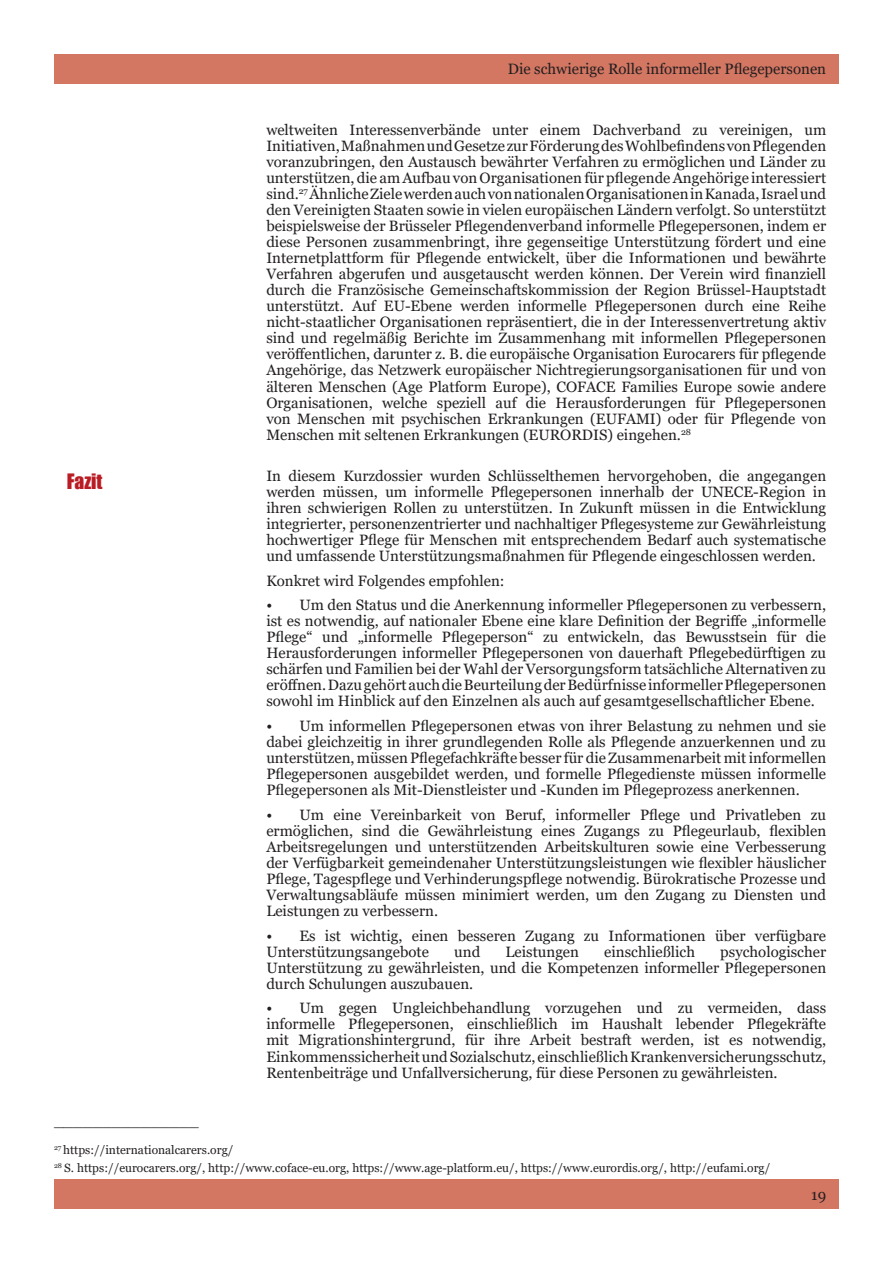
<style>
.page{position:relative;width:893px;height:1263px;background:#fff}
.page>*{position:absolute;margin:0;border:0;box-sizing:border-box;transform-origin:0 0}
.Red_title{font:19.5px "Impact";color:#ba1c24}
.Georgia_10_regular{font:15px/16px "Georgia";color:#231f20;text-align:justify}
.Georgia_10_regular-2{font:12px "Georgia";color:#231f20}
</style>
<div class="page">
<div style="left:54px;top:54px;width:785px;height:29px;background:#d37662"></div>
<div style="left:54px;top:1180px;width:785px;height:29px;background:#d37662"></div>
<p class="Georgia_10_regular" style="left:508px;top:61px;width:320px">Die schwierige Rolle informeller Pflegepersonen</p>
<p class="Georgia_10_regular" style="left:266px;top:122px;width:561px">weltweiten Interessenverbände unter einem Dachverband zu vereinigen, um Initiativen, Maßnahmen und Gesetze zur Förderung des Wohlbefindens von Pflegenden voranzubringen, den Austausch bewährter Verfahren zu ermöglichen und Länder zu unterstützen, die am Aufbau von Organisationen für pflegende Angehörige interessiert sind.<sup>27</sup> Ähnliche Ziele werden auch von nationalen Organisationen in Kanada, Israel und den Vereinigten Staaten sowie in vielen europäischen Ländern verfolgt. So unterstützt beispielsweise der Brüsseler Pflegendenverband informelle Pflegepersonen, indem er diese Personen zusammenbringt, ihre gegenseitige Unterstützung fördert und eine Internetplattform für Pflegende entwickelt, über die Informationen und bewährte Verfahren abgerufen und ausgetauscht werden können. Der Verein wird finanziell durch die Französische Gemeinschaftskommission der Region Brüssel-Hauptstadt unterstützt. Auf EU-Ebene werden informelle Pflegepersonen durch eine Reihe nicht-staatlicher Organisationen repräsentiert, die in der Interessenvertretung aktiv sind und regelmäßig Berichte im Zusammenhang mit informellen Pflegepersonen veröffentlichen, darunter z. B. die europäische Organisation Eurocarers für pflegende Angehörige, das Netzwerk europäischer Nichtregierungsorganisationen für und von älteren Menschen (Age Platform Europe), COFACE Families Europe sowie andere Organisationen, welche speziell auf die Herausforderungen für Pflegepersonen von Menschen mit psychischen Erkrankungen (EUFAMI) oder für Pflegende von Menschen mit seltenen Erkrankungen (EURORDIS) eingehen.<sup>28</sup></p>
<p class="Red_title" style="left:67px;top:466px;width:37px">Fazit</p>
<p class="Georgia_10_regular" style="left:266px;top:468px;width:561px">In diesem Kurzdossier wurden Schlüsselthemen hervorgehoben, die angegangen werden müssen, um informelle Pflegepersonen innerhalb der UNECE-Region in ihren schwierigen Rollen zu unterstützen. In Zukunft müssen in die Entwicklung integrierter, personenzentrierter und nachhaltiger Pflegesysteme zur Gewährleistung hochwertiger Pflege für Menschen mit entsprechendem Bedarf auch systematische und umfassende Unterstützungsmaßnahmen für Pflegende eingeschlossen werden.</p>
<p class="Georgia_10_regular" style="left:266px;top:573px;width:240px">Konkret wird Folgendes empfohlen:</p>
<p class="Georgia_10_regular" style="left:266px;top:597px;width:561px">• Um den Status und die Anerkennung informeller Pflegepersonen zu verbessern, ist es notwendig, auf nationaler Ebene eine klare Definition der Begriffe „informelle Pflege“ und „informelle Pflegeperson“ zu entwickeln, das Bewusstsein für die Herausforderungen informeller Pflegepersonen von dauerhaft Pflegebedürftigen zu schärfen und Familien bei der Wahl der Versorgungsform tatsächliche Alternativen zu eröffnen. Dazu gehört auch die Beurteilung der Bedürfnisse informeller Pflegepersonen sowohl im Hinblick auf den Einzelnen als auch auf gesamtgesellschaftlicher Ebene.</p>
<p class="Georgia_10_regular" style="left:266px;top:718px;width:561px">• Um informellen Pflegepersonen etwas von ihrer Belastung zu nehmen und sie dabei gleichzeitig in ihrer grundlegenden Rolle als Pflegende anzuerkennen und zu unterstützen, müssen Pflegefachkräfte besser für die Zusammenarbeit mit informellen Pflegepersonen ausgebildet werden, und formelle Pflegedienste müssen informelle Pflegepersonen als Mit-Dienstleister und -Kunden im Pflegeprozess anerkennen.</p>
<p class="Georgia_10_regular" style="left:266px;top:807px;width:561px">• Um eine Vereinbarkeit von Beruf, informeller Pflege und Privatleben zu ermöglichen, sind die Gewährleistung eines Zugangs zu Pflegeurlaub, flexiblen Arbeitsregelungen und unterstützenden Arbeitskulturen sowie eine Verbesserung der Verfügbarkeit gemeindenaher Unterstützungsleistungen wie flexibler häuslicher Pflege, Tagespflege und Verhinderungspflege notwendig. Bürokratische Prozesse und Verwaltungsabläufe müssen minimiert werden, um den Zugang zu Diensten und Leistungen zu verbessern.</p>
<p class="Georgia_10_regular" style="left:266px;top:928px;width:561px">• Es ist wichtig, einen besseren Zugang zu Informationen über verfügbare<br>Unterstützungsangebote</p>
<p class="Georgia_10_regular" style="left:454px;top:944px;width:28px">und</p>
<p class="Georgia_10_regular" style="left:505px;top:944px;width:75px">Leistungen</p>
<p class="Georgia_10_regular" style="left:604px;top:944px;width:92px">einschließlich</p>
<p class="Georgia_10_regular" style="left:266px;top:944px;width:561px;text-indent:454px">psychologischer Unterstützung zu gewährleisten, und die Kompetenzen informeller Pflegepersonen durch Schulungen auszubauen.</p>
<p class="Georgia_10_regular" style="left:266px;top:1000px;width:561px">• Um gegen Ungleichbehandlung vorzugehen und zu vermeiden, dass informelle Pflegepersonen, einschließlich im Haushalt lebender Pflegekräfte mit Migrationshintergrund, für ihre Arbeit bestraft werden, ist es notwendig, Einkommenssicherheit und Sozialschutz, einschließlich Krankenversicherungsschutz, Rentenbeiträge und Unfallversicherung, für diese Personen zu gewährleisten.</p>
<p class="Georgia_10_regular" style="left:54px;top:1112px;width:146px">_______________</p>
<p class="Georgia_10_regular-2" style="left:54px;top:1143px;width:181px"><sup>27</sup> https://internationalcarers.org/</p>
<p class="Georgia_10_regular-2" style="left:54px;top:1161px;width:718px"><sup>28</sup> S. https://eurocarers.org/, http://www.coface-eu.org, https://www.age-platform.eu/, https://www.eurordis.org/, http://eufami.org/</p>
<p class="Georgia_10_regular" style="left:811px;top:1187px;width:16px">19</p>
</div>
